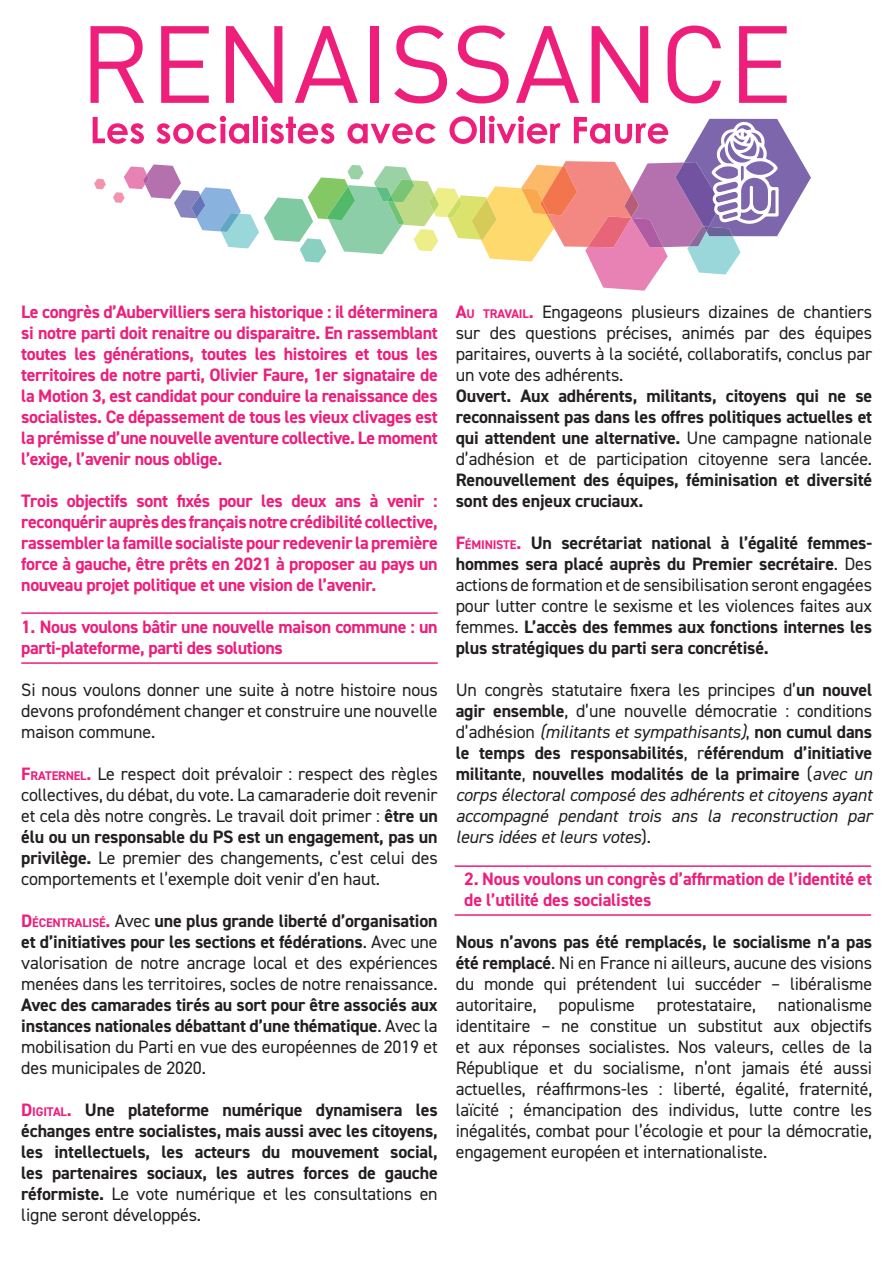
<style>
.page{position:relative;width:893px;height:1263px;background:#fff}
.page>*{position:absolute;margin:0;border:0;box-sizing:border-box;transform-origin:0 0}
.t1{font:18px/21px "DIN2014";letter-spacing:-.01em;color:#231f20;text-align:justify}
.t2{font:700 18px/21px "DIN2014";letter-spacing:-.01em;color:#231f20;text-align:justify}
.t3{font:700 18px/21px "DIN2014";letter-spacing:-.02em;color:#ee1e7b;text-align:justify}
.t4{font:italic 18px/21px "DIN2014";letter-spacing:-.01em;color:#231f20;text-align:justify}
.s1{font-weight:700;color:#ee1e7b}
.s2{font-weight:700;font-size:12.6px;color:#ee1e7b}
.s3{font-weight:700}
.s4{font-weight:400}
.s5{color:#ee1e7b}
.s6{font-size:12.6px;color:#ee1e7b}
.s7{font-style:normal}
.s8{font-weight:700;font-style:normal}
</style>
<div class="page">
<svg style="left:91px;top:26px;width:53px;height:77px"></svg>
<svg style="left:161px;top:26px;width:48px;height:77px"></svg>
<svg style="left:226px;top:26px;width:56px;height:77px"></svg>
<svg style="left:295px;top:26px;width:63px;height:77px"></svg>
<div style="left:370px;top:26px;width:9px;height:77px;background:#ee1e7b"></div>
<svg style="left:394px;top:26px;width:53px;height:77px"></svg>
<svg style="left:456px;top:26px;width:53px;height:77px"></svg>
<svg style="left:516px;top:26px;width:63px;height:77px"></svg>
<svg style="left:592px;top:26px;width:56px;height:77px"></svg>
<svg style="left:667px;top:26px;width:54px;height:77px"></svg>
<svg style="left:739px;top:26px;width:48px;height:77px"></svg>
<svg style="left:93px;top:116px;width:718px;height:175px"></svg>
<hr style="left:21px;top:662px;width:417px;height:2px;background:#ee1e7b">
<hr style="left:21px;top:612px;width:417px;height:2px;background:#ee1e7b">
<hr style="left:455px;top:865px;width:416px;height:2px;background:#ee1e7b">
<hr style="left:455px;top:914px;width:416px;height:2px;background:#ee1e7b">
<p class="t3" style="left:21px;top:301px;width:418px">Le congrès d’Aubervilliers sera historique : il déterminera si notre parti doit renaitre ou disparaitre. En rassemblant toutes les générations, toutes les histoires et tous les territoires de notre parti, Olivier Faure, 1er signataire de la Motion 3, est candidat pour conduire la renaissance des socialistes. Ce dépassement de tous les vieux clivages est la prémisse d’une nouvelle aventure collective. Le moment l’exige, l’avenir nous oblige.</p>
<p class="t3" style="left:21px;top:490px;width:418px">Trois objectifs sont fixés pour les deux ans à venir : reconquérir auprès des français notre crédibilité collective, rassembler la famille socialiste pour redevenir la première force à gauche, être prêts en 2021 à proposer au pays un nouveau projet politique et une vision de l’avenir.</p>
<p class="t3" style="left:21px;top:616px;width:418px">1. Nous voulons bâtir une nouvelle maison commune : un parti-plateforme, parti des solutions</p>
<p class="t1" style="left:21px;top:679px;width:418px">Si nous voulons donner une suite à notre histoire nous devons profondément changer et construire une nouvelle maison commune.</p>
<p class="t1" style="left:21px;top:763px;width:418px"><span class="s1">F</span><span class="s2">RATERNEL</span><span class="s1">.</span> Le respect doit prévaloir : respect des règles collectives, du débat, du vote. La camaraderie doit revenir et cela dès notre congrès. Le travail doit primer : <span class="s3">être un élu ou un responsable du PS est un engagement, pas un privilège.</span> Le premier des changements, c’est celui des comportements et l’exemple doit venir d’en haut.</p>
<p class="t1" style="left:21px;top:910px;width:418px"><span class="s1">D</span><span class="s2">ÉCENTRALISÉ</span><span class="s1">.</span> Avec <span class="s3">une plus grande liberté d’organisation et d’initiatives pour les sections et fédérations</span>. Avec une valorisation de notre ancrage local et des expériences menées dans les territoires, socles de notre renaissance.</p>
<p class="t2" style="left:21px;top:994px;width:418px">Avec des camarades tirés au sort pour être associés aux instances nationales débattant d’une thématique<span class="s4">. Avec la mobilisation du Parti en vue des européennes de 2019 et des municipales de 2020.</span></p>
<p class="t2" style="left:21px;top:1099px;width:418px"><span class="s5">D</span><span class="s6">IGITAL</span><span class="s5">.</span> Une plateforme numérique dynamisera les échanges entre socialistes, mais aussi avec les citoyens, les intellectuels, les acteurs du mouvement social, les partenaires sociaux, les autres forces de gauche réformiste. <span class="s4">Le vote numérique et les consultations en ligne seront développés.</span></p>
<p class="t1" style="left:456px;top:301px;width:418px"><span class="s1">A</span><span class="s2">U TRAVAIL</span><span class="s1">.</span> Engageons plusieurs dizaines de chantiers sur des questions précises, animés par des équipes paritaires, ouverts à la société, collaboratifs, conclus par un vote des adhérents.</p>
<p class="t2" style="left:456px;top:385px;width:418px">Ouvert. Aux adhérents, militants, citoyens qui ne se reconnaissent pas dans les offres politiques actuelles et qui attendent une alternative. <span class="s4">Une campagne nationale d’adhésion et de participation citoyenne sera lancée.</span></p>
<p class="t2" style="left:456px;top:469px;width:418px">Renouvellement des équipes, féminisation et diversité sont des enjeux cruciaux.</p>
<p class="t2" style="left:456px;top:532px;width:418px"><span class="s5">F</span><span class="s6">ÉMINISTE</span><span class="s5">.</span> Un secrétariat national à l’égalité femmes&shy;hommes sera placé auprès du Premier secrétaire<span class="s4">. Des actions de formation et de sensibilisation seront engagées pour lutter contre le sexisme et les violences faites aux femmes.</span> L’accès des femmes aux fonctions internes les plus stratégiques du parti sera concrétisé.</p>
<p class="t4" style="left:456px;top:679px;width:418px"><span class="s7">Un congrès statutaire fixera les principes d’</span><span class="s8">un nouvel agir ensemble</span><span class="s7">, d’une nouvelle démocratie : conditions d’adhésion</span> (militants et sympathisants)<span class="s7">,</span> <span class="s8">non cumul dans le temps des responsabilités</span><span class="s7">, r</span><span class="s8">éférendum d’initiative militante</span><span class="s7">,</span> <span class="s8">nouvelles modalités de la primaire</span> <span class="s7">(</span>avec un corps électoral composé des adhérents et citoyens ayant accompagné pendant trois ans la reconstruction par leurs idées et leurs votes<span class="s7">).</span></p>
<p class="t3" style="left:464px;top:868px;width:409px">2. Nous voulons un congrès d’affirmation de l’identité et de l’utilité des socialistes</p>
<p class="t1" style="left:456px;top:931px;width:418px"><span class="s3">Nous n’avons pas été remplacés, le socialisme n’a pas été remplacé</span>. Ni en France ni ailleurs, aucune des visions du monde qui prétendent lui succéder – libéralisme autoritaire, populisme protestataire, nationalisme identitaire – ne constitue un substitut aux objectifs et aux réponses socialistes. Nos valeurs, celles de la République et du socialisme, n’ont jamais été aussi actuelles, réaffirmons-les : liberté, égalité, fraternité, laïcité ; émancipation des individus, lutte contre les inégalités, combat pour l’écologie et pour la démocratie, engagement européen et internationaliste.</p>
</div>
